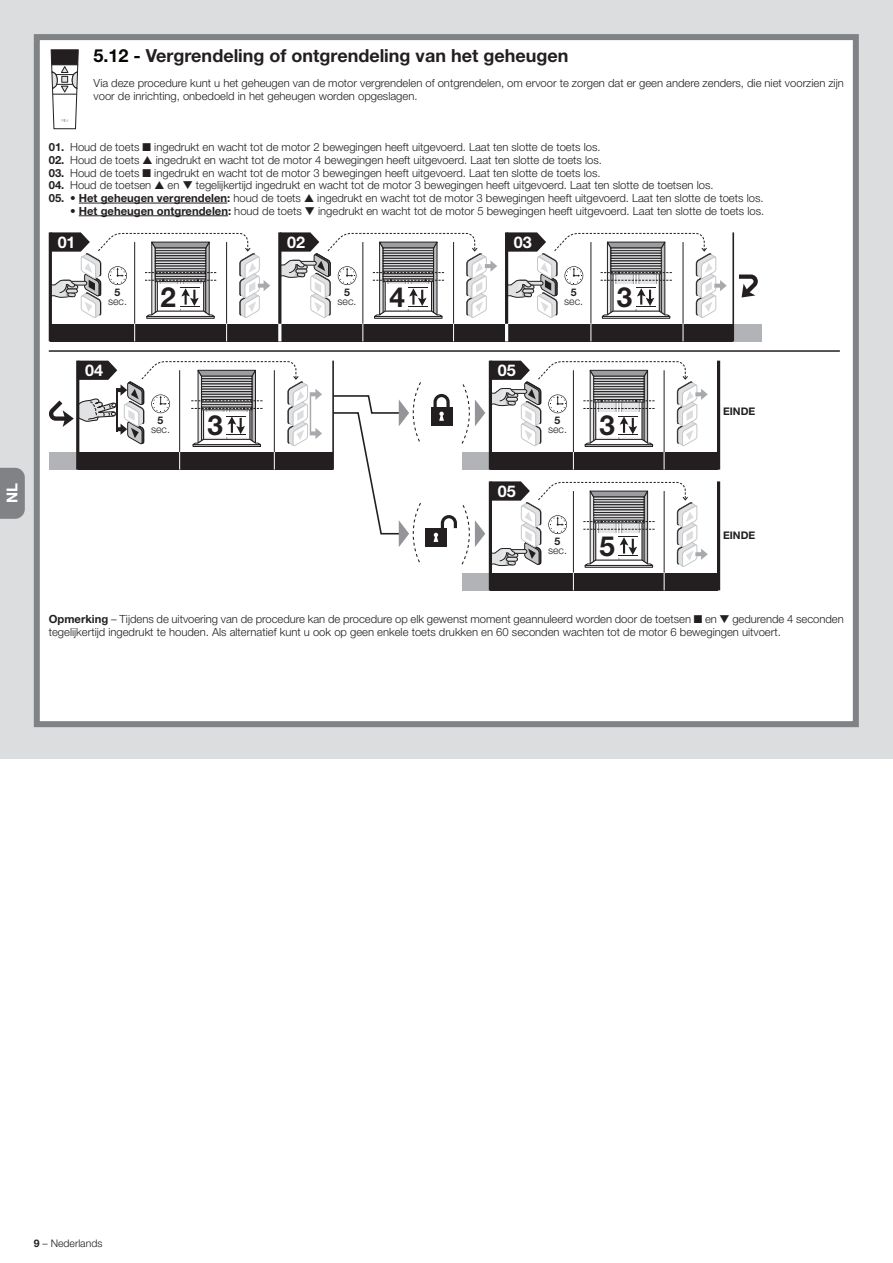
<style>
.page{position:relative;width:893px;height:1263px;background:#fff}
.page>*{position:absolute;margin:0;border:0;box-sizing:border-box;transform-origin:0 0}
.t1{font:700 27.75px "Helvetica Neue";color:#231f20}
.t2{font:700 18px "Helvetica Neue LT Com";color:#231f20}
.t3{font:700 16.05px "Helvetica Neue";color:#fff}
.t4{font:700 15px "Helvetica Neue LT Com";color:#fff}
.t5{font:300 11.25px/12.8px "Helvetica Neue LT Com";color:#231f20}
.t6{font:300 10.5px "Helvetica Neue";color:#231f20}
.t7{font:300 10.5px "Helvetica Neue LT Com";color:#231f20}
.t8{font:700 10.5px "Helvetica Neue LT Com";color:#231f20}
.t9{font:500 10.5px/12px "Helvetica Neue";color:#231f20}
.s1{color:#070504}
.s2{font-weight:700}
</style>
<div class="page">
<div style="left:0;top:0;width:892px;height:759px;background:#dcdddf"></div>
<div style="left:40px;top:40px;width:813px;height:681px;background:#fff"></div>
<div style="left:34px;top:34px;width:825px;height:693px;border:6px solid #808285"></div>
<hr style="left:79px;top:203px;width:148px;height:1px;background:#231f20">
<hr style="left:79px;top:216px;width:149px;height:1px;background:#231f20">
<div style="left:78px;top:452px;width:255px;height:18px;background:#231f20"></div>
<div style="left:50px;top:324px;width:683px;height:17px;background:#231f20"></div>
<div style="left:49px;top:452px;width:29px;height:18px;background:#b2b3b7"></div>
<hr style="left:49px;top:351px;width:791px;height:1px;background:#231f20">
<div style="left:733px;top:324px;width:28px;height:17px;background:#b2b3b7"></div>
<hr style="left:732px;top:232px;width:2px;height:109px;background:#231f20">
<svg style="left:739px;top:274px;width:19px;height:24px"></svg>
<hr style="left:505px;top:324px;width:3px;height:17px;background:#fff">
<hr style="left:505px;top:232px;width:3px;height:92px;background:#231f20">
<hr style="left:278px;top:324px;width:3px;height:17px;background:#fff">
<hr style="left:591px;top:242px;width:1px;height:82px;background:#231f20">
<hr style="left:683px;top:242px;width:1px;height:82px;background:#231f20">
<svg style="left:591px;top:324px;width:1px;height:17px"></svg>
<svg style="left:683px;top:324px;width:1px;height:17px"></svg>
<div style="left:146px;top:316px;width:68px;height:3px;border:1px solid #231f20"></div>
<hr style="left:134px;top:242px;width:1px;height:82px;background:#231f20">
<hr style="left:226px;top:242px;width:1px;height:82px;background:#231f20">
<svg style="left:134px;top:324px;width:1px;height:17px"></svg>
<svg style="left:226px;top:324px;width:1px;height:17px"></svg>
<hr style="left:49px;top:232px;width:3px;height:109px;background:#231f20">
<div style="left:374px;top:316px;width:68px;height:3px;border:1px solid #231f20"></div>
<hr style="left:453px;top:242px;width:1px;height:82px;background:#231f20">
<svg style="left:453px;top:324px;width:1px;height:17px"></svg>
<div style="left:490px;top:452px;width:228px;height:18px;background:#231f20"></div>
<hr style="left:717px;top:361px;width:3px;height:109px;background:#231f20">
<div style="left:462px;top:573px;width:28px;height:17px;background:#b2b3b7"></div>
<div style="left:490px;top:573px;width:228px;height:17px;background:#231f20"></div>
<hr style="left:717px;top:481px;width:3px;height:109px;background:#231f20">
<hr style="left:363px;top:242px;width:1px;height:82px;background:#231f20">
<svg style="left:363px;top:324px;width:1px;height:17px"></svg>
<hr style="left:278px;top:232px;width:3px;height:92px;background:#231f20">
<div style="left:193px;top:444px;width:68px;height:3px;border:1px solid #231f20"></div>
<hr style="left:179px;top:370px;width:1px;height:82px;background:#231f20">
<hr style="left:274px;top:370px;width:1px;height:82px;background:#231f20">
<svg style="left:179px;top:452px;width:1px;height:18px"></svg>
<svg style="left:274px;top:452px;width:1px;height:18px"></svg>
<hr style="left:76px;top:361px;width:3px;height:109px;background:#231f20">
<hr style="left:573px;top:491px;width:1px;height:82px;background:#231f20">
<hr style="left:664px;top:491px;width:1px;height:82px;background:#231f20">
<svg style="left:573px;top:573px;width:1px;height:17px"></svg>
<svg style="left:664px;top:573px;width:1px;height:17px"></svg>
<hr style="left:489px;top:481px;width:3px;height:109px;background:#231f20">
<div style="left:602px;top:316px;width:68px;height:3px;border:1px solid #231f20"></div>
<svg style="left:506px;top:232px;width:221px;height:86px"></svg>
<div style="left:585px;top:565px;width:68px;height:3px;border:1px solid #231f20"></div>
<svg style="left:332px;top:361px;width:376px;height:206px"></svg>
<svg style="left:49px;top:361px;width:273px;height:85px"></svg>
<svg style="left:50px;top:232px;width:220px;height:86px"></svg>
<svg style="left:279px;top:232px;width:218px;height:86px"></svg>
<svg style="left:51px;top:49px;width:28px;height:80px"></svg>
<svg style="left:0;top:468px;width:25px;height:51px"></svg>
<h3 class="t4" style="left:7px;top:503px;width:22px;rotate:-90deg">NL</h3>
<h2 class="t2" style="left:94px;top:49px;width:476px"><span class="s1">5.12 -</span> Vergrendeling of ontgrendeling van het geheugen</h2>
<p class="t5" style="left:94px;top:78px;width:752px">Via deze procedure kunt u het geheugen van de motor vergrendelen of ontgrendelen, om ervoor te zorgen dat er geen andere zenders, die niet voorzien zijn voor de inrichting, onbedoeld in het geheugen worden opgeslagen.</p>
<p class="t5" style="left:49px;top:142px;width:553px"><span class="s2">01.</span> Houd de toets ■ ingedrukt en wacht tot de motor 2 bewegingen heeft uitgevoerd. Laat ten slotte de toets los.</p>
<p class="t5" style="left:49px;top:155px;width:555px"><span class="s2">02.</span> Houd de toets ▲ ingedrukt en wacht tot de motor 4 bewegingen heeft uitgevoerd. Laat ten slotte de toets los.</p>
<p class="t5" style="left:49px;top:167px;width:553px"><span class="s2">03.</span> Houd de toets ■ ingedrukt en wacht tot de motor 3 bewegingen heeft uitgevoerd. Laat ten slotte de toets los.</p>
<p class="t5" style="left:49px;top:180px;width:666px"><span class="s2">04.</span> Houd de toetsen ▲ en ▼ tegelijkertijd ingedrukt en wacht tot de motor 3 bewegingen heeft uitgevoerd. Laat ten slotte de toetsen los.</p>
<p class="t5" style="left:49px;top:193px;width:716px"><span class="s2">05.</span> • <span class="s2">Het geheugen vergrendelen:</span> houd de toets ▲ ingedrukt en wacht tot de motor 3 bewegingen heeft uitgevoerd. Laat ten slotte de toets los.</p>
<p class="t5" style="left:70px;top:206px;width:696px">• <span class="s2">Het geheugen ontgrendelen:</span> houd de toets ▼ ingedrukt en wacht tot de motor 5 bewegingen heeft uitgevoerd. Laat ten slotte de toets los.</p>
<h3 class="t3" style="left:58px;top:236px;width:19px">01</h3>
<p class="t6" style="left:108px;top:297px;width:20px">sec.</p>
<h3 class="t3" style="left:85px;top:364px;width:19px">04</h3>
<h3 class="t3" style="left:287px;top:236px;width:19px">02</h3>
<h3 class="t3" style="left:514px;top:236px;width:19px">03</h3>
<h1 class="t1" style="left:161px;top:287px;width:17px">2</h1>
<h1 class="t1" style="left:389px;top:287px;width:17px">4</h1>
<p class="t6" style="left:337px;top:297px;width:20px">sec.</p>
<p class="t6" style="left:564px;top:297px;width:20px">sec.</p>
<h1 class="t1" style="left:617px;top:287px;width:17px">3</h1>
<p class="t6" style="left:151px;top:426px;width:20px">sec.</p>
<h1 class="t1" style="left:208px;top:415px;width:17px">3</h1>
<h3 class="t3" style="left:498px;top:364px;width:19px">05</h3>
<h3 class="t3" style="left:498px;top:485px;width:19px">05</h3>
<p class="t6" style="left:548px;top:426px;width:20px">sec.</p>
<p class="t6" style="left:548px;top:546px;width:20px">sec.</p>
<h1 class="t1" style="left:600px;top:415px;width:17px">3</h1>
<h1 class="t1" style="left:600px;top:536px;width:17px">5</h1>
<p class="t9" style="left:725px;top:403px;width:22px">THE</p>
<p class="t8" style="left:723px;top:408px;width:34px">EINDE</p>
<p class="t9" style="left:725px;top:524px;width:23px">THE<br>END</p>
<p class="t8" style="left:723px;top:531px;width:34px">EINDE</p>
<p class="t5" style="left:49px;top:614px;width:796px"><span class="s2">Opmerking</span> – Tijdens de uitvoering van de procedure kan de procedure op elk gewenst moment geannuleerd worden door de toetsen ■ en ▼ gedurende 4 seconden tegelijkertijd ingedrukt te houden. Als alternatief kunt u ook op geen enkele toets drukken en 60 seconden wachten tot de motor 6 bewegingen uitvoert.</p>
<p class="t7" style="left:34px;top:1239px;width:70px"><span class="s2">9</span> – Nederlands</p>
</div>
